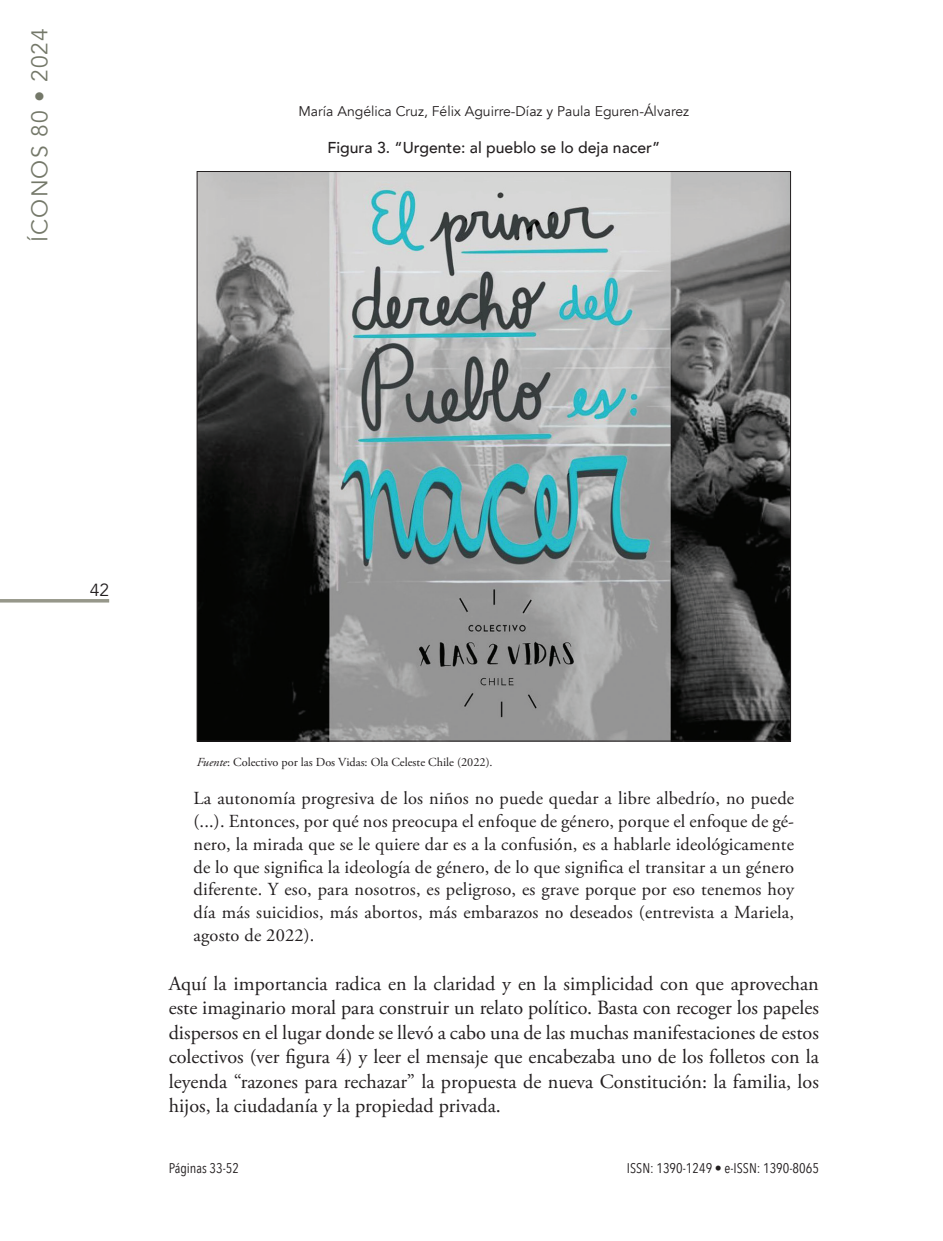
<style>
.page{position:relative;width:943px;height:1241px;background:#fff}
.page>*{position:absolute;margin:0;border:0;box-sizing:border-box;transform-origin:0 0}
.t1{font:22.75px "Avenir";letter-spacing:.05em;color:#747869}
.t2{font:20.12px/24.5px "Adobe Garamond Pro";color:#231f20;text-align:justify}
.t3{font:18.38px/22.8px "Adobe Garamond Pro";letter-spacing:.01em;color:#231f20;text-align:justify}
.t4{font:17.5px "Avenir";color:#231f20}
.t5{font:500 15.75px "Avenir";color:#231f20}
.t6{font:14px "Avenir";color:#231f20}
.t7{font:14px "Avenir Next Condensed";color:#231f20}
.t8{font:12.25px "Adobe Garamond Pro";color:#231f20}
.s1{font-style:italic}
</style>
<div class="page">
<hr style="left:0;top:599px;width:109px;height:3px;background:#96978a">
<img style="left:199px;top:173px;width:590px;height:566px">
<p class="t1" style="left:26px;top:242px;width:215px;rotate:-90deg">ÍCONOS 80 • 2024</p>
<p class="t6" style="left:298px;top:103px;width:392px">María Angélica Cruz, Félix Aguirre-Díaz y Paula Eguren-Álvarez</p>
<p class="t5" style="left:327px;top:133px;width:334px">Figura 3. “Urgente: al pueblo se lo deja nacer”</p>
<p class="t4" style="left:90px;top:579px;width:21px">42</p>
<p class="t8" style="left:197px;top:754px;width:297px"><span class="s1">Fuente</span>: Colectivo por las Dos Vidas: Ola Celeste Chile (2022).</p>
<p class="t3" style="left:193px;top:787px;width:602px">La autonomía progresiva de los niños no puede quedar a libre albedrío, no puede (...). Entonces, por qué nos preocupa el enfoque de género, porque el enfoque de gé&shy;nero, la mirada que se le quiere dar es a la confusión, es a hablarle ideológicamente de lo que significa la ideología de género, de lo que significa el transitar a un género diferente. Y eso, para nosotros, es peligroso, es grave porque por eso tenemos hoy día más suicidios, más abortos, más embarazos no deseados (entrevista a Mariela, agosto de 2022).</p>
<p class="t2" style="left:169px;top:971px;width:651px">Aquí la importancia radica en la claridad y en la simplicidad con que aprovechan este imaginario moral para construir un relato político. Basta con recoger los papeles dispersos en el lugar donde se llevó a cabo una de las muchas manifestaciones de estos colectivos (ver figura 4) y leer el mensaje que encabezaba uno de los folletos con la leyenda “razones para rechazar” la propuesta de nueva Constitución: la familia, los hijos, la ciudadanía y la propiedad privada.</p>
<p class="t7" style="left:169px;top:1155px;width:72px">Páginas 33-52</p>
<p class="t7" style="left:627px;top:1155px;width:193px">ISSN: 1390-1249 • e-ISSN: 1390-8065</p>
</div>
